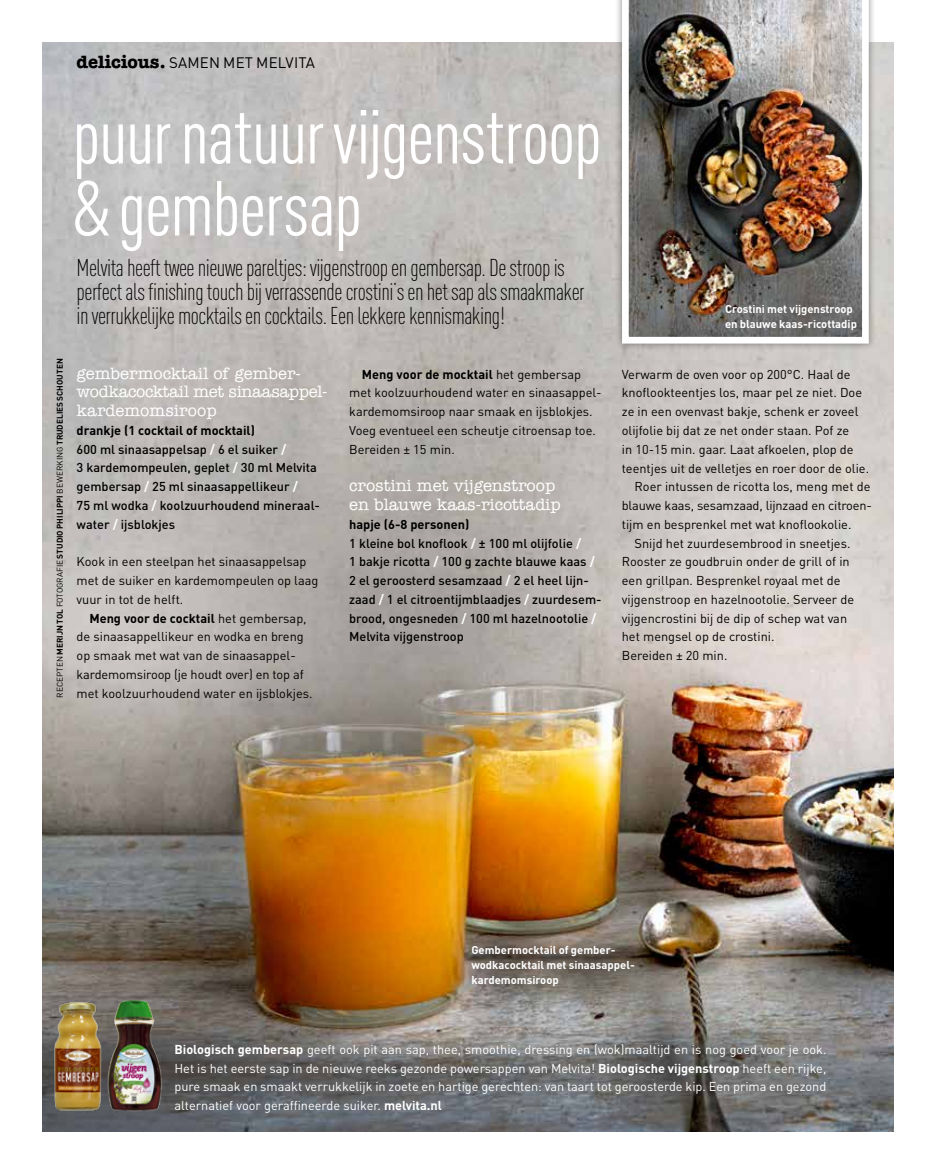
<style>
.page{position:relative;width:936px;height:1174px;background:#fff}
.page>*{position:absolute;margin:0;border:0;box-sizing:border-box;transform-origin:0 0}
.t1{font:condensed 76.5px/72px "DINOT";letter-spacing:-.02em;color:#fff}
.t2{font:300 condensed 24px/24px "DINOT";letter-spacing:-.02em;color:#000}
.t3{font:500 16.5px/18.8px "American Typewriter Std";color:#fff}
.t4{font:15px "DINOT";letter-spacing:.01em;color:#000}
.t5{font:12.75px/18.8px "DINOT";color:#000}
.t6{font:500 12.75px/18.8px "DINOT";color:#000}
.t7{font:12.75px/18.8px "DINOT";color:#fff;text-align:justify}
.t8{font:700 11.25px/15px "DINOT";color:#fff}
.t9{font:700 8.25px "DINOT";color:#000}
.s1{font-family:"American Typewriter Std";font-weight:700;font-size:18px}
.s2{font-weight:400}
.s3{font-weight:700}
.s4{font-weight:700;color:#fff}
</style>
<div class="page">
<img style="left:43px;top:43px;width:850px;height:1088px">
<div style="left:615px;top:0;width:261px;height:351px;background:#000;opacity:.4"></div>
<img style="left:622px;top:0;width:246px;height:343px">
<img style="left:106px;top:998px;width:57px;height:114px">
<img style="left:43px;top:994px;width:60px;height:124px">
<p class="t4" style="left:77px;top:52px;width:240px"><span class="s1">delicious.</span> SAMEN MET MELVITA</p>
<h1 class="t1" style="left:72px;top:100px;width:531px">puur natuur vijgenstroop &amp; gembersap</h1>
<h2 class="t2" style="left:77px;top:255px;width:509px">Melvita heeft twee nieuwe pareltjes: vijgenstroop en gembersap. De stroop is perfect als finishing touch bij verrassende crostini’s en het sap als smaakmaker in verrukkelijke mocktails en cocktails. Een lekkere kennismaking!</h2>
<p class="t9" style="left:54px;top:697px;width:340px;rotate:-90deg"><span class="s2">RECEPTEN</span> MERIJN TOL <span class="s2">FOTOGRAFIE</span> STUDIO PHILIPPI <span class="s2">BEWERKING</span> TRUDELIES SCHOUTEN</p>
<p class="t3" style="left:77px;top:364px;width:252px">gembermocktail of gember&shy;wodkacocktail met sinaasappel&shy;kardemomsiroop</p>
<p class="t6" style="left:77px;top:420px;width:245px"><span class="s3">drankje (1 cocktail of mocktail)<br></span>600 ml sinaasappelsap <span class="s4">/</span> 6 el suiker <span class="s4">/<br></span>3 kardemompeulen, geplet <span class="s4">/</span> 30 ml Melvita gembersap <span class="s4">/</span> 25 ml sinaasappellikeur <span class="s4">/<br></span>75 ml wodka <span class="s4">/</span> koolzuurhoudend mineraal&shy;water <span class="s4">/</span> ijsblokjes</p>
<p class="t5" style="left:77px;top:552px;width:243px">Kook in een steelpan het sinaasappelsap met de suiker en kardemompeulen op laag vuur in tot de helft.</p>
<p class="t5" style="left:77px;top:608px;width:237px;text-indent:13px"><span class="s3">Meng voor de cocktail</span> het gembersap, de sinaasappellikeur en wodka en breng op smaak met wat van de sinaasappel&shy;kardemomsiroop (je houdt over) en top af met koolzuurhoudend water en ijsblokjes.</p>
<p class="t5" style="left:349px;top:364px;width:254px;text-indent:13px"><span class="s3">Meng voor de mocktail</span> het gembersap met koolzuurhoudend water en sinaasappel&shy;kardemomsiroop naar smaak en ijsblokjes.<br>Voeg eventueel een scheutje citroensap toe.<br>Bereiden ± 15 min.</p>
<p class="t3" style="left:349px;top:476px;width:213px">crostini met vijgenstroop en blauwe kaas-ricottadip</p>
<p class="t6" style="left:349px;top:514px;width:254px"><span class="s3">hapje (6-8 personen)<br></span>1 kleine bol knoflook <span class="s4">/</span> ± 100 ml olijfolie <span class="s4">/<br></span>1 bakje ricotta <span class="s4">/</span> 100 g zachte blauwe kaas <span class="s4">/ </span>2 el geroosterd sesamzaad <span class="s4">/</span> 2 el heel lijn&shy;zaad <span class="s4">/</span> 1 el citroentijmblaadjes <span class="s4">/</span> zuurdesem&shy;brood, ongesneden <span class="s4">/</span> 100 ml hazelnootolie <span class="s4">/ </span>Melvita vijgenstroop</p>
<p class="t8" style="left:725px;top:301px;width:133px">Crostini met vijgenstroop en blauwe kaas-ricottadip</p>
<p class="t5" style="left:621px;top:364px;width:230px">Verwarm de oven voor op 200°C. Haal de</p>
<p class="t5" style="left:621px;top:383px;width:242px">knoflookteentjes los, maar pel ze niet. Doe</p>
<p class="t5" style="left:621px;top:402px;width:238px">ze in een ovenvast bakje, schenk er zoveel</p>
<p class="t5" style="left:621px;top:420px;width:229px">olijfolie bij dat ze net onder staan. Pof ze</p>
<p class="t5" style="left:621px;top:439px;width:233px">in 10-15 min. gaar. Laat afkoelen, plop de</p>
<p class="t5" style="left:621px;top:458px;width:249px">teentjes uit de velletjes en roer door de olie.</p>
<p class="t5" style="left:634px;top:477px;width:237px">Roer intussen de ricotta los, meng met de</p>
<p class="t5" style="left:621px;top:495px;width:252px">blauwe kaas, sesamzaad, lijnzaad en citroen-</p>
<p class="t5" style="left:621px;top:514px;width:231px">tijm en besprenkel met wat knoflookolie.</p>
<p class="t5" style="left:634px;top:533px;width:217px">Snijd het zuurdesembrood in sneetjes.</p>
<p class="t5" style="left:621px;top:552px;width:229px">Rooster ze goudbruin onder de grill of in</p>
<p class="t5" style="left:621px;top:570px;width:220px">een grillpan. Besprenkel royaal met de</p>
<p class="t5" style="left:621px;top:589px;width:234px">vijgenstroop en hazelnootolie. Serveer de</p>
<p class="t5" style="left:621px;top:608px;width:227px">vijgencrostini bij de dip of schep wat van</p>
<p class="t5" style="left:621px;top:627px;width:154px">het mengsel op de crostini.</p>
<p class="t5" style="left:621px;top:645px;width:107px">Bereiden ± 20 min.</p>
<p class="t8" style="left:471px;top:942px;width:165px">Gembermocktail of gember&shy;wodkacocktail met sinaasappel&shy;kardemomsiroop</p>
<p class="t7" style="left:174px;top:1039px;width:653px"><span class="s3">Biologisch gembersap</span> geeft ook pit aan sap, thee, smoothie, dressing en (wok)maaltijd en is nog goed voor je ook.<br>Het is het eerste sap in de nieuwe reeks gezonde powersappen van Melvita! <span class="s3">Biologische vijgenstroop</span> heeft een rijke, pure smaak en smaakt verrukkelijk in zoete en hartige gerechten: van taart tot geroosterde kip. Een prima en gezond alternatief voor geraffineerde suiker. <span class="s3">melvita.nl</span></p>
</div>
